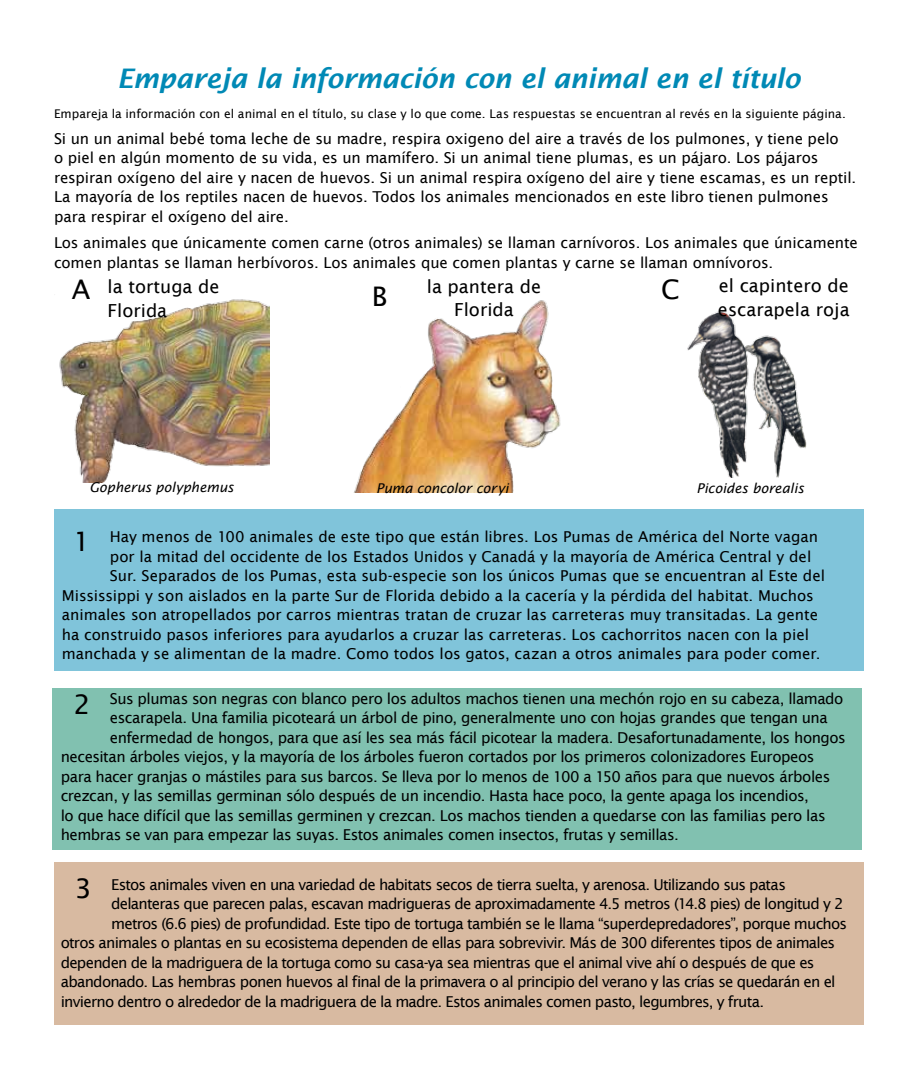
<style>
.page{position:relative;width:918px;height:1080px;background:#fff}
.page>*{position:absolute;margin:0;border:0;box-sizing:border-box;transform-origin:0 0}
.t1{font:italic 600 27px "Lucida Sans";letter-spacing:-.01em;color:#0089b5}
.t2{font:27px "Lucida Sans";color:#000}
.t3{font:18px/24px "Lucida Sans";color:#000}
.t4{font:15px "Lucida Sans";letter-spacing:-.025em;color:#000}
.t5{font:15px "Lucida Sans";letter-spacing:-.05em;color:#000}
.t6{font:15px "Lucida Sans";color:#000}
.t7{font:15px/19.5px "Lucida Sans";letter-spacing:-.005em;color:#000}
.t8{font:italic 13.5px "Lucida Sans";color:#000}
.t9{font:12px "Lucida Sans";letter-spacing:.005em;color:#000}
</style>
<div class="page">
<div style="left:54px;top:863px;width:810px;height:162px;background:#d8baa1"></div>
<div style="left:52px;top:688px;width:810px;height:162px;background:#81c1b0"></div>
<div style="left:54px;top:509px;width:810px;height:162px;background:#80c4da"></div>
<img style="left:354px;top:300px;width:207px;height:192px">
<img style="left:59px;top:299px;width:211px;height:184px">
<img style="left:687px;top:311px;width:120px;height:166px">
<h1 class="t1" style="left:117px;top:63px;width:685px">Empareja la información con el animal en el título</h1>
<p class="t9" style="left:54px;top:107px;width:793px">Empareja la información con el animal en el título, su clase y lo que come. Las respuestas se encuentran al revés en la siguiente página.</p>
<p class="t7" style="left:54px;top:129px;width:804px">Si un un animal bebé toma leche de su madre, respira oxigeno del aire a través de los pulmones, y tiene pelo<br>o piel en algún momento de su vida, es un mamífero. Si un animal tiene plumas, es un pájaro. Los pájaros respiran oxígeno del aire y nacen de huevos. Si un animal respira oxígeno del aire y tiene escamas, es un reptil.<br>La mayoría de los reptiles nacen de huevos. Todos los animales mencionados en este libro tienen pulmones para respirar el oxígeno del aire.</p>
<p class="t7" style="left:54px;top:233px;width:805px">Los animales que únicamente comen carne (otros animales) se llaman carnívoros. Los animales que únicamente comen plantas se llaman herbívoros. Los animales que comen plantas y carne se llaman omnívoros.</p>
<p class="t3" style="left:427px;top:274px;width:116px;text-align:center">la pantera de<br>Florida</p>
<p class="t3" style="left:718px;top:274px;width:133px">el capintero de escarapela roja</p>
<p class="t3" style="left:108px;top:274px;width:114px">la tortuga de<br>Florida</p>
<h1 class="t2" style="left:72px;top:274px;width:20px">A</h1>
<h1 class="t2" style="left:372px;top:281px;width:17px">B</h1>
<h1 class="t2" style="left:661px;top:274px;width:20px">C</h1>
<p class="t8" style="left:90px;top:480px;width:146px">Gopherus polyphemus</p>
<p class="t8" style="left:376px;top:480px;width:134px">Puma concolor coryi</p>
<p class="t8" style="left:697px;top:480px;width:109px">Picoides borealis</p>
<p class="t6" style="left:110px;top:528px;width:710px">Hay menos de 100 animales de este tipo que están libres. Los Pumas de América del Norte vagan</p>
<p class="t6" style="left:110px;top:548px;width:703px">por la mitad del occidente de los Estados Unidos y Canadá y la mayoría de América Central y del</p>
<p class="t6" style="left:110px;top:567px;width:717px">Sur. Separados de los Pumas, esta sub-especie son los únicos Pumas que se encuentran al Este del</p>
<p class="t6" style="left:62px;top:587px;width:753px">Mississippi y son aislados en la parte Sur de Florida debido a la cacería y la pérdida del habitat. Muchos</p>
<p class="t6" style="left:62px;top:606px;width:758px">animales son atropellados por carros mientras tratan de cruzar las carreteras muy transitadas. La gente</p>
<p class="t6" style="left:62px;top:626px;width:749px">ha construido pasos inferiores para ayudarlos a cruzar las carreteras. Los cachorritos nacen con la piel</p>
<p class="t6" style="left:62px;top:645px;width:760px">manchada y se alimentan de la madre. Como todos los gatos, cazan a otros animales para poder comer.</p>
<h1 class="t2" style="left:73px;top:526px;width:19px">1</h1>
<p class="t4" style="left:110px;top:690px;width:735px">Sus plumas son negras con blanco pero los adultos machos tienen una mechón rojo en su cabeza, llamado</p>
<p class="t4" style="left:110px;top:710px;width:719px">escarapela. Una familia picoteará un árbol de pino, generalmente uno con hojas grandes que tengan una</p>
<p class="t4" style="left:110px;top:729px;width:738px">enfermedad de hongos, para que así les sea más fácil picotear la madera. Desafortunadamente, los hongos</p>
<p class="t4" style="left:61px;top:749px;width:755px">necesitan árboles viejos, y la mayoría de los árboles fueron cortados por los primeros colonizadores Europeos</p>
<p class="t4" style="left:61px;top:768px;width:771px">para hacer granjas o mástiles para sus barcos. Se lleva por lo menos de 100 a 150 años para que nuevos árboles</p>
<p class="t4" style="left:61px;top:788px;width:750px">crezcan, y las semillas germinan sólo después de un incendio. Hasta hace poco, la gente apaga los incendios,</p>
<p class="t4" style="left:61px;top:807px;width:767px">lo que hace difícil que las semillas germinen y crezcan. Los machos tienden a quedarse con las familias pero las</p>
<p class="t4" style="left:61px;top:827px;width:620px">hembras se van para empezar las suyas. Estos animales comen insectos, frutas y semillas.</p>
<h1 class="t2" style="left:73px;top:689px;width:19px">2</h1>
<p class="t5" style="left:111px;top:876px;width:676px">Estos animales viven en una variedad de habitats secos de tierra suelta, y arenosa. Utilizando sus patas</p>
<p class="t5" style="left:111px;top:895px;width:734px">delanteras que parecen palas, escavan madrigueras de aproximadamente 4.5 metros (14.8 pies) de longitud y 2</p>
<p class="t5" style="left:111px;top:915px;width:737px">metros (6.6 pies) de profundidad. Este tipo de tortuga también se le llama “superdepredadores”, porque muchos</p>
<p class="t5" style="left:61px;top:934px;width:776px">otros animales o plantas en su ecosistema dependen de ellas para sobrevivir. Más de 300 diferentes tipos de animales</p>
<p class="t5" style="left:61px;top:954px;width:755px">dependen de la madriguera de la tortuga como su casa-ya sea mientras que el animal vive ahí o después de que es</p>
<p class="t5" style="left:61px;top:973px;width:776px">abandonado. Las hembras ponen huevos al final de la primavera o al principio del verano y las crías se quedarán en el</p>
<p class="t5" style="left:61px;top:993px;width:705px">invierno dentro o alrededor de la madriguera de la madre. Estos animales comen pasto, legumbres, y fruta.</p>
<h1 class="t2" style="left:75px;top:873px;width:19px">3</h1>
</div>
